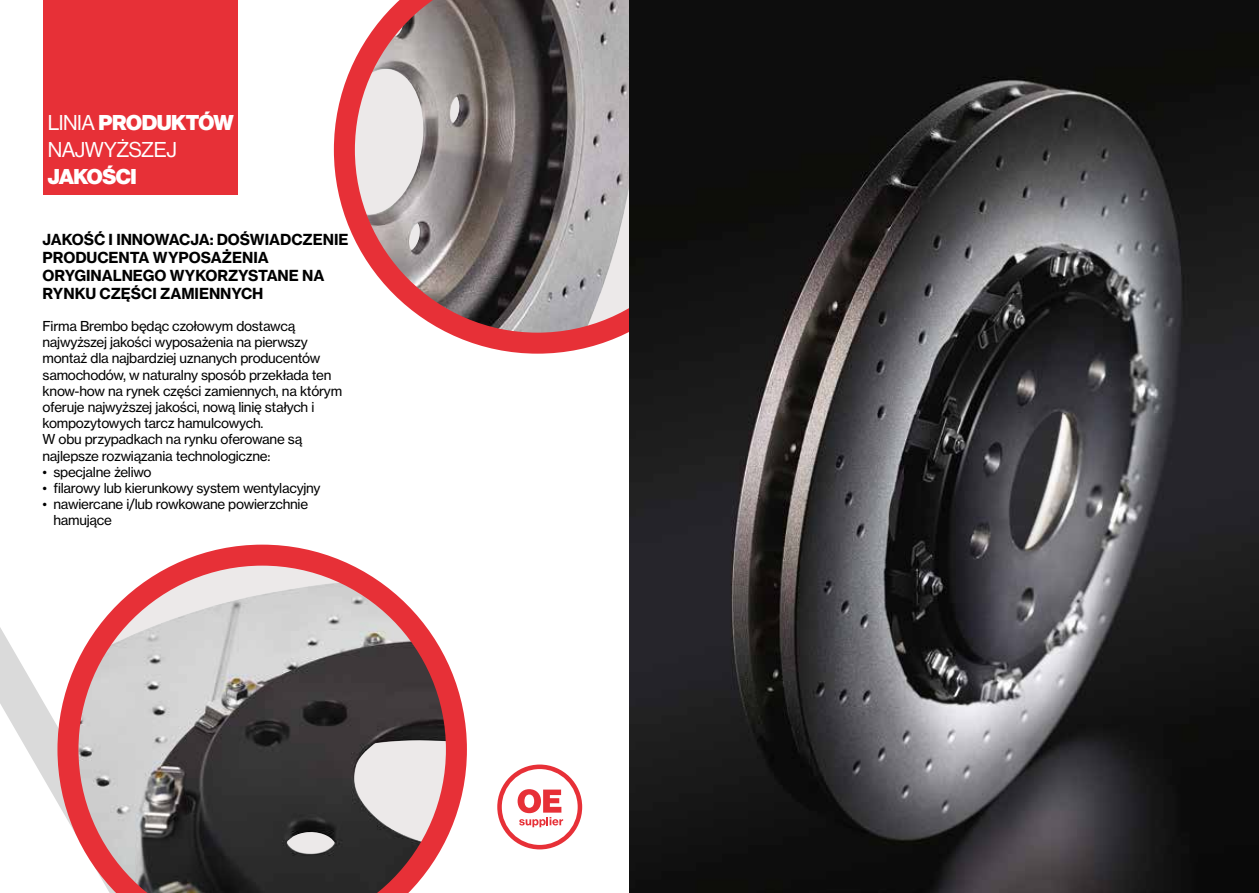
<style>
.page{position:relative;width:1259px;height:893px;background:#fff}
.page>*{position:absolute;margin:0;border:0;box-sizing:border-box;transform-origin:0 0}
.t1{font:900 21px "BW Haas Head 95";letter-spacing:-.02em;color:#fff}
.t2{font:21px "BW Haas Head 55 Roman";letter-spacing:-.02em;color:#fff}
.t3{font:700 15px/18px "BW Haas Text 75";letter-spacing:-.005em;color:#000}
.t4{font:13.5px/16.2px "BW Haas Text 55 Roman";letter-spacing:-.02em;color:#000}
.s1{font-family:"BW Haas Head 55 Roman";font-weight:400}
</style>
<div class="page">
<svg style="left:0;top:627px;width:57px;height:174px"></svg>
<div style="left:43px;top:0;width:194px;height:194px;background:#e73037"></div>
<svg style="left:57px;top:545px;width:410px;height:348px"></svg>
<svg style="left:334px;top:0;width:295px;height:354px;background:#a78e8f"></svg>
<svg style="left:497px;top:764px;width:85px;height:85px"></svg>
<img style="left:629px;top:0;width:630px;height:893px">
<h1 class="t1" style="left:48px;top:110px;width:187px"><span class="s1">LINIA</span> PRODUKTÓW</h1>
<h1 class="t2" style="left:48px;top:138px;width:131px">NAJWYŻSZEJ</h1>
<h1 class="t1" style="left:48px;top:164px;width:90px">JAKOŚCI</h1>
<p class="t3" style="left:43px;top:230px;width:307px">JAKOŚĆ I INNOWACJA: DOŚWIADCZENIE<br>PRODUCENTA WYPOSAŻENIA<br>ORYGINALNEGO WYKORZYSTANE NA<br>RYNKU CZĘŚCI ZAMIENNYCH</p>
<p class="t4" style="left:43px;top:318px;width:301px">Firma Brembo będąc czołowym dostawcą najwyższej jakości wyposażenia na pierwszy montaż dla najbardziej uznanych producentów samochodów, w naturalny sposób przekłada ten know-how na rynek części zamiennych, na którym oferuje najwyższej jakości, nową linię stałych i kompozytowych tarcz hamulcowych.<br>W obu przypadkach na rynku oferowane są najlepsze rozwiązania technologiczne:</p>
<p class="t4" style="left:43px;top:464px;width:111px">• specjalne żeliwo</p>
<p class="t4" style="left:43px;top:480px;width:279px">• filarowy lub kierunkowy system wentylacyjny</p>
<p class="t4" style="left:54px;top:496px;width:256px;text-indent:-11px">• nawiercane i/lub rowkowane powierzchnie hamujące</p>
</div>
